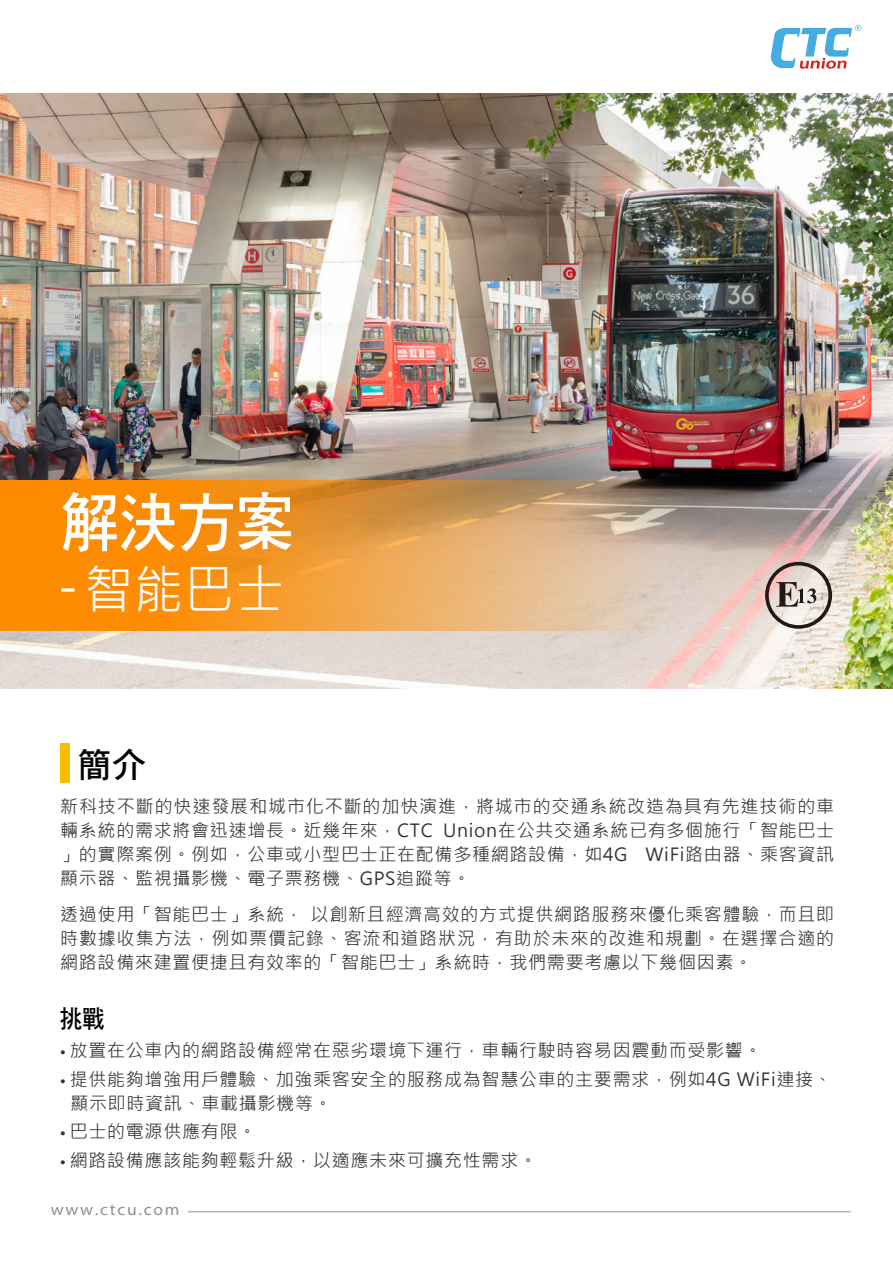
<style>
.page{position:relative;width:893px;height:1263px;background:#fff}
.page>*{position:absolute;margin:0;border:0;box-sizing:border-box;transform-origin:0 0}
.t1{font:64.8px "DF Hei Bd HK BF";color:#fff;scale:.91 1}
.t2{font:52.8px "Microsoft Jheng Hei";color:#fff;scale:.91 1}
.t3{font:34.8px "DF Hei Bd HK BF";color:#000}
.t4{font:24.75px "DF Hei Bd HK BF";color:#000;scale:.91 1}
.t5{font:18px/24px "Microsoft Jheng Hei";letter-spacing:.04em;color:#333;text-align:justify}
.t6{font:16.5px "Myriad Pro";letter-spacing:.1em;color:#909090;scale:1.07 1}
.s1{font-family:"Century Gothic"}
.s2{font-size:14.25px}
</style>
<div class="page">
<img style="left:1px;top:93px;width:892px;height:595px">
<svg style="left:770px;top:25px;width:91px;height:44px"></svg>
<hr style="left:188px;top:1211px;width:662px;height:1px;background:#909090">
<svg style="left:765px;top:562px;width:67px;height:67px"></svg>
<div style="left:60px;top:744px;width:9px;height:39px;background:#fabe00"></div>
<svg style="left:1px;top:480px;width:660px;height:151px"></svg>
<h1 class="t1" style="left:60px;top:490px;width:259px">解決方案</h1>
<h2 class="t2" style="left:60px;top:556px;width:247px"><span class="s1">-</span> 智能巴士</h2>
<h3 class="t3" style="left:77px;top:747px;width:71px">簡介</h3>
<p class="t5" style="left:60px;top:794px;width:776px">新科技不斷的快速發展和城市化不斷的加快演進，將城市的交通系統改造為具有先進技術的車輛系統的需求將會迅速增長。近幾年來，CTC Union在公共交通系統已有多個施行「智能巴士」的實際案例。例如，公車或小型巴士正在配備多種網路設備，如4G WiFi路由器、乘客資訊顯示器、監視攝影機、電子票務機、GPS追蹤等。</p>
<p class="t5" style="left:60px;top:902px;width:776px">透過使用「智能巴士」系統， 以創新且經濟高效的方式提供網路服務來優化乘客體驗，而且即時數據收集方法，例如票價記錄、客流和道路狀況，有助於未來的改進和規劃。在選擇合適的網路設備來建置便捷且有效率的「智能巴士」系統時，我們需要考慮以下幾個因素。</p>
<h3 class="t4" style="left:60px;top:1006px;width:51px">挑戰</h3>
<p class="t5" style="left:60px;top:1039px;width:703px"><span class="s2">•</span> 放置在公車內的網路設備經常在惡劣環境下運行，車輛行駛時容易因震動而受影響。</p>
<p class="t5" style="left:70px;top:1067px;width:763px;text-indent:-10px"><span class="s2">•</span> 提供能夠增強用戶體驗、加強乘客安全的服務成為智慧公車的主要需求，例如4G WiFi連接、顯示即時資訊、車載攝影機等。</p>
<p class="t5" style="left:60px;top:1120px;width:198px"><span class="s2">•</span> 巴士的電源供應有限。</p>
<p class="t5" style="left:60px;top:1148px;width:479px"><span class="s2">•</span> 網路設備應該能夠輕鬆升級，以適應未來可擴充性需求。</p>
<p class="t6" style="left:51px;top:1199px;width:122px">www.ctcu.com</p>
</div>
